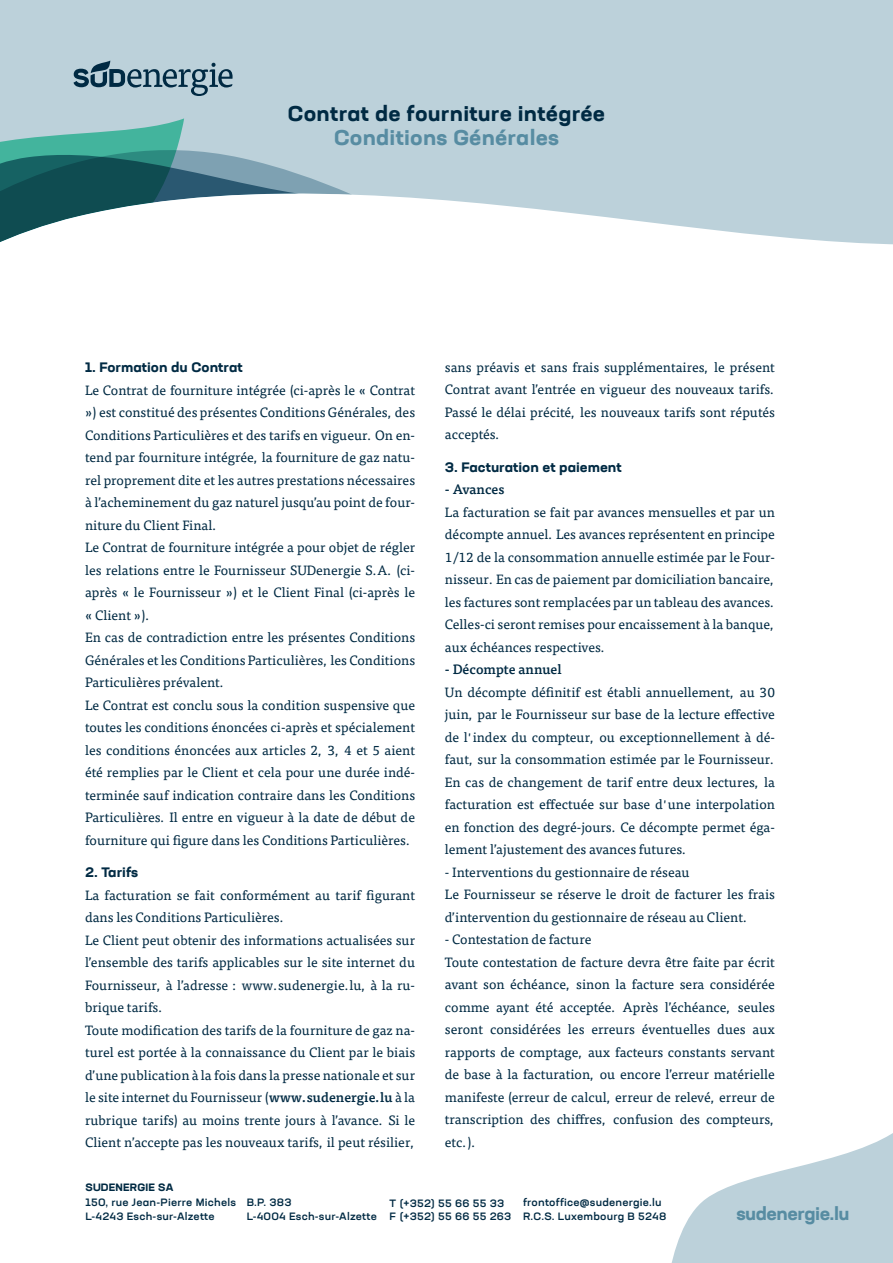
<style>
.page{position:relative;width:893px;height:1263px;background:#fff}
.page>*{position:absolute;margin:0;border:0;box-sizing:border-box;transform-origin:0 0}
.t1{font:700 expanded 21px "Neusa Next Pro";letter-spacing:.01em;color:#002a43}
.t2{font:700 expanded 21px "Neusa Next Pro";letter-spacing:.01em;color:#578ca2}
.t3{font:700 expanded 18px "Neusa Next Pro";letter-spacing:-.025em;color:#578ca2}
.t4{font:13.5px/22.5px "Tisa Pro";color:#002a43}
.t5{font:700 expanded 13.5px "Neusa Next Pro";color:#002a43}
.t6{font:500 13.5px "Tisa Pro";color:#002a43}
.t7{font:500 expanded 10.5px/13.5px "Neusa Next Pro";letter-spacing:.02em;color:#002a43}
.t8{font:700 expanded 10.5px "Neusa Next Pro";letter-spacing:.02em;color:#002a43}
.s1{font-weight:500}
</style>
<div class="page">
<svg style="left:0;top:0;width:893px;height:245px;background:#c1d4dd"></svg>
<svg style="left:0;top:118px;width:352px;height:127px"></svg>
<svg style="left:671px;top:1133px;width:222px;height:130px"></svg>
<svg style="left:73px;top:60px;width:160px;height:36px;background:#89a4b1"></svg>
<h1 class="t1" style="left:288px;top:100px;width:319px">Contrat de fourniture intégrée</h1>
<h1 class="t2" style="left:334px;top:124px;width:226px">Conditions Générales</h1>
<p class="t5" style="left:85px;top:358px;width:159px">1. Formation du Contrat</p>
<p class="t4" style="left:85px;top:378px;width:332px">Le Contrat de fourniture intégrée (ci-après le « Contrat ») est constitué des présentes Conditions Générales, des Conditions Particulières et des tarifs en vigueur. On en&shy;tend par fourniture intégrée, la fourniture de gaz natu&shy;rel proprement dite et les autres prestations nécessaires à l’acheminement du gaz naturel jusqu’au point de four&shy;niture du Client Final.<br>Le Contrat de fourniture intégrée a pour objet de régler les relations entre le Fournisseur SUDenergie S.A. (ci&shy;après « le Fournisseur ») et le Client Final (ci-après le « Client »).<br>En cas de contradiction entre les présentes Conditions Générales et les Conditions Particulières, les Conditions Particulières prévalent.<br>Le Contrat est conclu sous la condition suspensive que toutes les conditions énoncées ci-après et spécialement les conditions énoncées aux articles 2, 3, 4 et 5 aient été remplies par le Client et cela pour une durée indé&shy;terminée sauf indication contraire dans les Conditions Particulières. Il entre en vigueur à la date de début de fourniture qui figure dans les Conditions Particulières.</p>
<p class="t5" style="left:85px;top:863px;width:55px">2. Tarifs</p>
<p class="t4" style="left:85px;top:883px;width:332px">La facturation se fait conformément au tarif figurant dans les Conditions Particulières.<br>Le Client peut obtenir des informations actualisées sur l’ensemble des tarifs applicables sur le site internet du Fournisseur, à l’adresse : www.sudenergie.lu, à la ru&shy;brique tarifs.<br>Toute modification des tarifs de la fourniture de gaz na&shy;turel est portée à la connaissance du Client par le biais d’une publication à la fois dans la presse nationale et sur le site internet du Fournisseur (<span class="s1">www.sudenergie.lu</span> à la rubrique tarifs) au moins trente jours à l’avance. Si le Client n’accepte pas les nouveaux tarifs, il peut résilier,</p>
<p class="t4" style="left:445px;top:355px;width:332px;text-align:justify">sans préavis et sans frais supplémentaires, le présent Contrat avant l’entrée en vigueur des nouveaux tarifs.<br>Passé le délai précité, les nouveaux tarifs sont réputés acceptés.</p>
<p class="t5" style="left:445px;top:458px;width:178px">3. Facturation et paiement</p>
<p class="t6" style="left:445px;top:479px;width:61px">- Avances</p>
<p class="t4" style="left:445px;top:500px;width:332px;text-align:justify">La facturation se fait par avances mensuelles et par un décompte annuel. Les avances représentent en principe 1/12 de la consommation annuelle estimée par le Four&shy;nisseur. En cas de paiement par domiciliation bancaire, les factures sont remplacées par un tableau des avances.<br>Celles-ci seront remises pour encaissement à la banque, aux échéances respectives.</p>
<p class="t6" style="left:445px;top:659px;width:118px">- Décompte annuel</p>
<p class="t4" style="left:445px;top:680px;width:332px;text-align:justify">Un décompte définitif est établi annuellement, au 30 juin, par le Fournisseur sur base de la lecture effective de l'index du compteur, ou exceptionnellement à dé&shy;faut, sur la consommation estimée par le Fournisseur.<br>En cas de changement de tarif entre deux lectures, la facturation est effectuée sur base d'une interpolation en fonction des degré-jours. Ce décompte permet éga&shy;lement l’ajustement des avances futures.</p>
<p class="t4" style="left:445px;top:860px;width:332px">- Interventions du gestionnaire de réseau<br>Le Fournisseur se réserve le droit de facturer les frais d’intervention du gestionnaire de réseau au Client.</p>
<p class="t4" style="left:445px;top:927px;width:332px">- Contestation de facture<br>Toute contestation de facture devra être faite par écrit avant son échéance, sinon la facture sera considérée comme ayant été acceptée. Après l’échéance, seules seront considérées les erreurs éventuelles dues aux rapports de comptage, aux facteurs constants servant de base à la facturation, ou encore l’erreur matérielle manifeste (erreur de calcul, erreur de relevé, erreur de transcription des chiffres, confusion des compteurs, etc.).</p>
<p class="t8" style="left:85px;top:1180px;width:89px">SUDENERGIE SA</p>
<p class="t7" style="left:85px;top:1196px;width:152px">150, rue Jean-Pierre Michels<br>L-4243 Esch-sur-Alzette</p>
<p class="t7" style="left:247px;top:1196px;width:132px">B.P. 383<br>L-4004 Esch-sur-Alzette</p>
<p class="t7" style="left:523px;top:1196px;width:145px">frontoffice@sudenergie.lu<br>R.C.S. Luxembourg B 5248</p>
<p class="t7" style="left:390px;top:1196px;width:123px">T (+352) 55 66 55 33<br>F (+352) 55 66 55 263</p>
<h2 class="t3" style="left:736px;top:1202px;width:115px">sudenergie.lu</h2>
</div>
